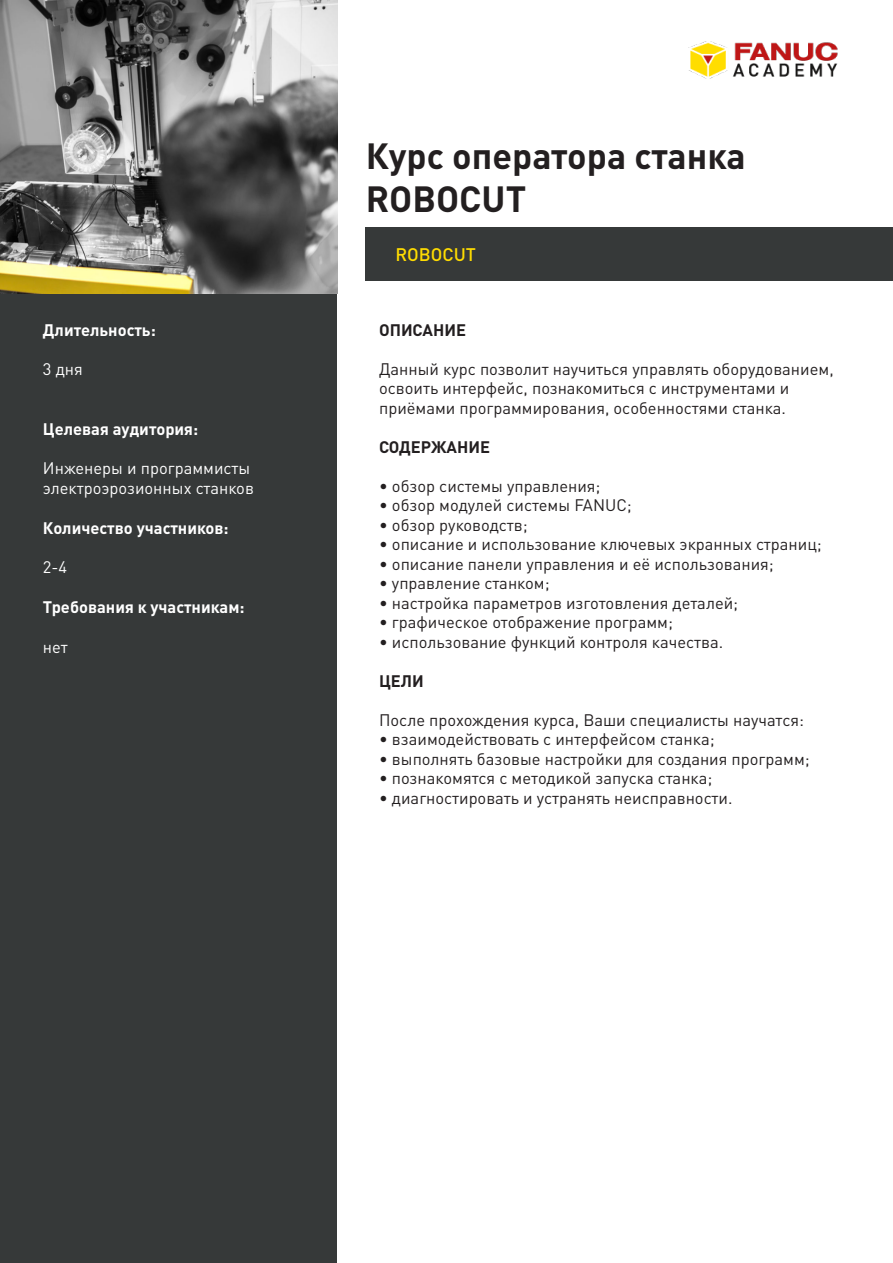
<style>
.page{position:relative;width:893px;height:1263px;background:#fff}
.page>*{position:absolute;margin:0;border:0;box-sizing:border-box;transform-origin:0 0}
.t1{font:700 36px/43.2px "DIN Pro";color:#231f20}
.t2{font:500 18px "DIN Pro";color:#ffdc01}
.t3{font:16.5px/19.5px "DIN Pro";color:#231f20}
.t4{font:700 16.5px "DIN Pro";color:#fff}
.t5{font:16.5px/19.8px "DIN Pro";color:#fff}
.t6{font:700 16.5px "DIN Pro";color:#231f20}
</style>
<div class="page">
<img style="left:689px;top:41px;width:149px;height:38px">
<div style="left:366px;top:227px;width:527px;height:54px;background:#363939"></div>
<div style="left:0;top:281px;width:337px;height:982px;background:#363939"></div>
<img style="left:0;top:0;width:337px;height:293px">
<p class="t4" style="left:43px;top:319px;width:114px">Длительность:</p>
<p class="t5" style="left:43px;top:359px;width:41px">3 дня</p>
<p class="t4" style="left:43px;top:418px;width:157px">Целевая аудитория:</p>
<p class="t5" style="left:43px;top:458px;width:212px">Инженеры и программисты электроэрозионных станков</p>
<p class="t4" style="left:43px;top:517px;width:187px">Количество участников:</p>
<p class="t5" style="left:43px;top:557px;width:26px">2-4</p>
<p class="t4" style="left:43px;top:596px;width:203px">Требования к участникам:</p>
<p class="t5" style="left:43px;top:636px;width:26px">нет</p>
<h1 class="t1" style="left:366px;top:133px;width:382px">Курс оператора станка<br>ROBOCUT</h1>
<p class="t2" style="left:395px;top:243px;width:82px">ROBOCUT</p>
<p class="t6" style="left:379px;top:319px;width:88px">ОПИСАНИЕ</p>
<p class="t3" style="left:379px;top:359px;width:456px">Данный курс позволит научиться управлять оборудованием, освоить интерфейс, познакомиться с инструментами и приёмами программирования, особенностями станка.</p>
<p class="t6" style="left:379px;top:436px;width:112px">СОДЕРЖАНИЕ</p>
<p class="t3" style="left:379px;top:476px;width:223px">• обзор системы управления;</p>
<p class="t3" style="left:379px;top:495px;width:254px">• обзор модулей системы FANUC;</p>
<p class="t3" style="left:379px;top:515px;width:150px">• обзор руководств;</p>
<p class="t3" style="left:379px;top:534px;width:444px">• описание и использование ключевых экранных страниц;</p>
<p class="t3" style="left:379px;top:554px;width:396px">• описание панели управления и её использования;</p>
<p class="t3" style="left:379px;top:573px;width:172px">• управление станком;</p>
<p class="t3" style="left:379px;top:593px;width:361px">• настройка параметров изготовления деталей;</p>
<p class="t3" style="left:379px;top:612px;width:295px">• графическое отображение программ;</p>
<p class="t3" style="left:379px;top:632px;width:346px">• использование функций контроля качества.</p>
<p class="t6" style="left:379px;top:670px;width:46px">ЦЕЛИ</p>
<p class="t3" style="left:379px;top:710px;width:427px">После прохождения курса, Ваши специалисты научатся:</p>
<p class="t3" style="left:379px;top:729px;width:337px">• взаимодействовать с интерфейсом станка;</p>
<p class="t3" style="left:379px;top:749px;width:432px">• выполнять базовые настройки для создания программ;</p>
<p class="t3" style="left:379px;top:768px;width:335px">• познакомятся с методикой запуска станка;</p>
<p class="t3" style="left:379px;top:788px;width:355px">• диагностировать и устранять неисправности.</p>
</div>
